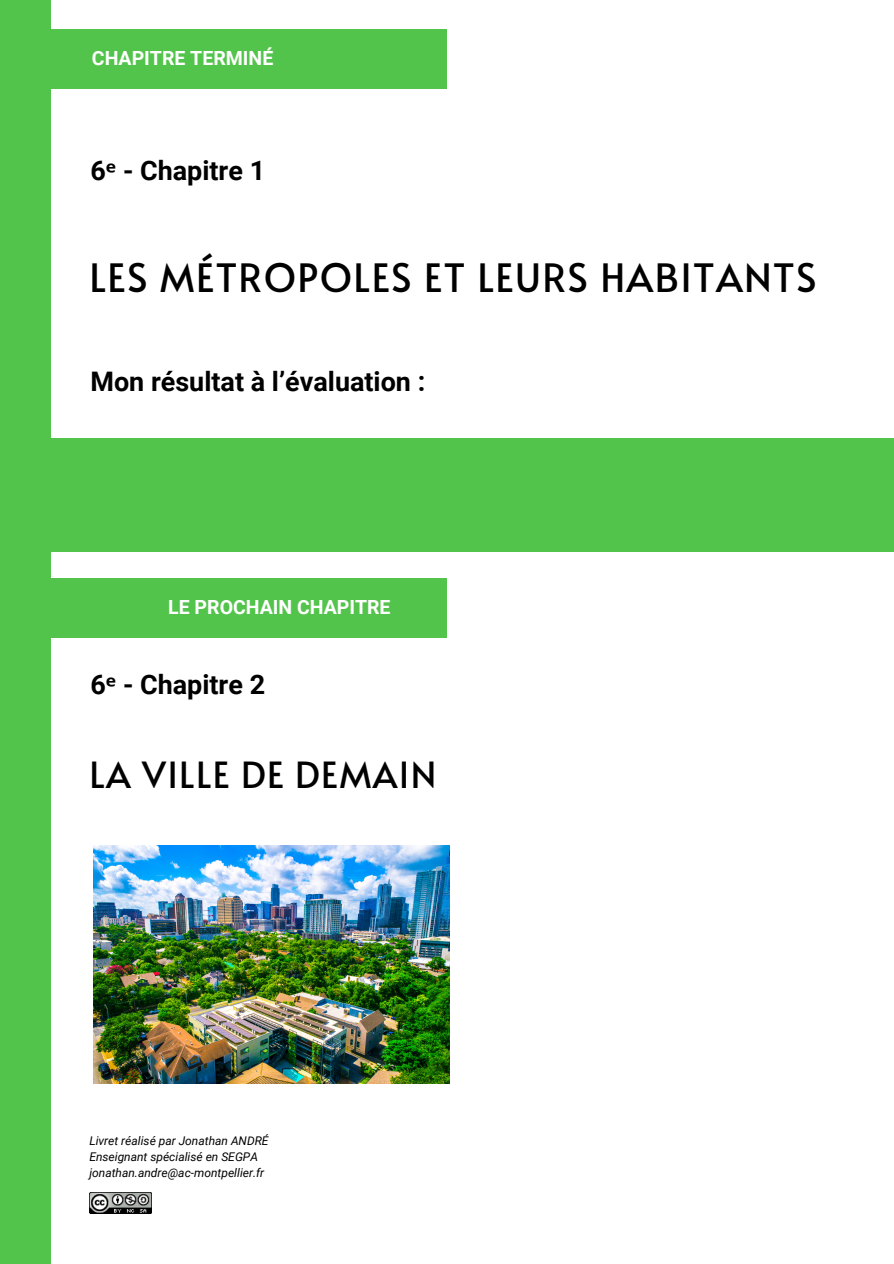
<style>
.page{position:relative;width:894px;height:1264px;background:#fff}
.page>*{position:absolute;margin:0;border:0;box-sizing:border-box;transform-origin:0 0}
.t1{font:39px "Alata";letter-spacing:.035em;color:#000}
.t2{font:36px "Alata";letter-spacing:.035em;color:#000}
.t3{font:700 26.85px "Roboto";color:#000}
.t4{font:700 19.5px "Roboto";color:#fff}
.t5{font:italic 12px/16px "Roboto";color:#000}
.s1{font-family:"Noto Sans"}
</style>
<div class="page">
<div style="left:0;top:438px;width:893px;height:114px;background:#53c44b"></div>
<div style="left:0;top:0;width:51px;height:1263px;background:#53c44b"></div>
<img style="left:89px;top:1192px;width:62px;height:21px">
<div style="left:0;top:30px;width:446px;height:59px;background:#53c44b"></div>
<div style="left:0;top:578px;width:446px;height:60px;background:#53c44b"></div>
<img style="left:94px;top:845px;width:355px;height:238px">
<h3 class="t4" style="left:92px;top:46px;width:183px">CHAPITRE TERMINÉ</h3>
<h3 class="t3" style="left:90px;top:155px;width:176px">6<span class="s1">ᵉ</span> - Chapitre 1</h3>
<h1 class="t1" style="left:89px;top:249px;width:728px">LES MÉTROPOLES ET LEURS HABITANTS</h1>
<h3 class="t3" style="left:90px;top:366px;width:336px">Mon résultat à l’évaluation :</h3>
<h3 class="t4" style="left:168px;top:595px;width:224px">LE PROCHAIN CHAPITRE</h3>
<h3 class="t3" style="left:90px;top:669px;width:176px">6<span class="s1">ᵉ</span> - Chapitre 2</h3>
<h2 class="t2" style="left:89px;top:748px;width:348px">LA VILLE DE DEMAIN</h2>
<p class="t5" style="left:89px;top:1132px;width:181px">Livret réalisé par Jonathan ANDRÉ<br>Enseignant spécialisé en SEGPA jonathan.andre@ac-montpellier.fr</p>
</div>
